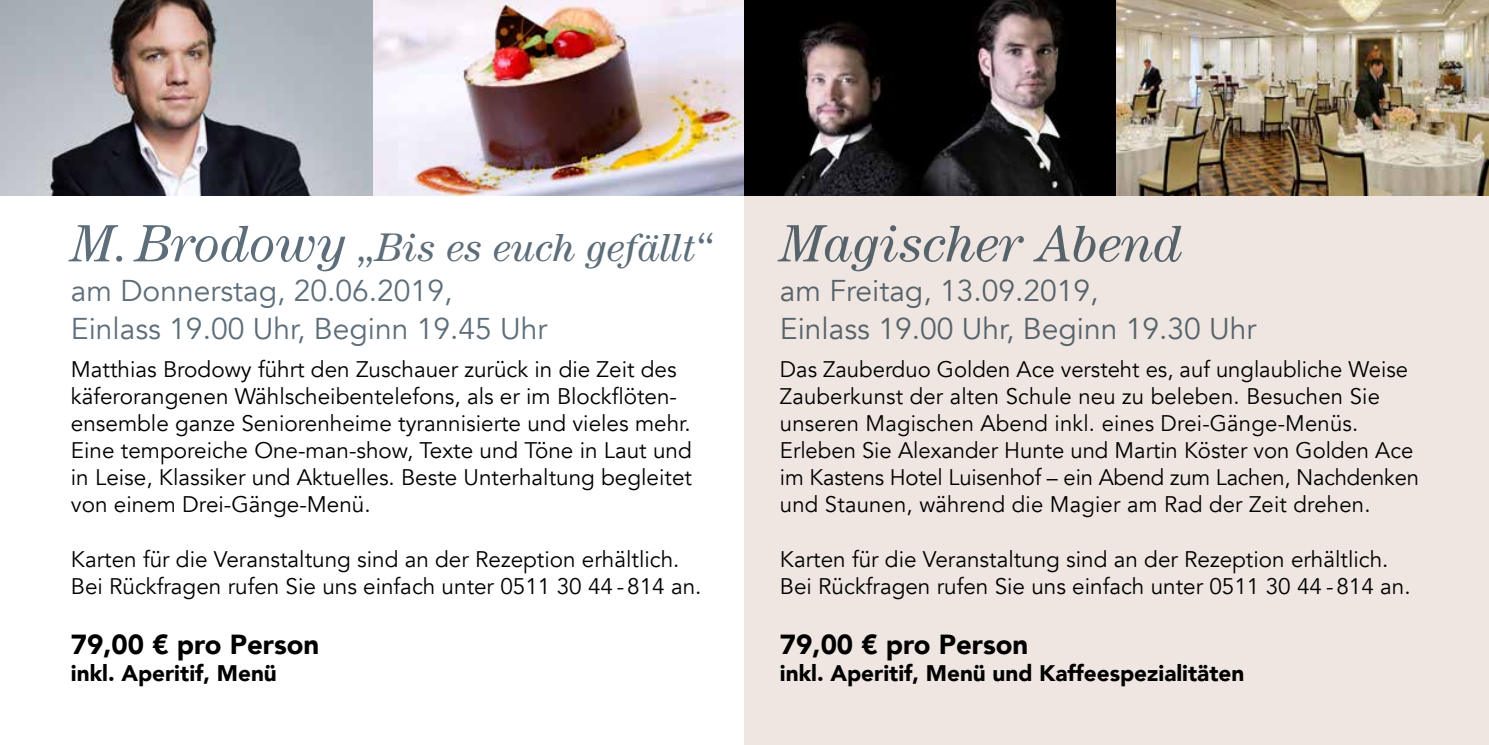
<style>
.page{position:relative;width:1489px;height:745px;background:#fff}
.page>*{position:absolute;margin:0;border:0;box-sizing:border-box;transform-origin:0 0}
.t1{font:italic 52.5px "Century";color:#5d6e7a}
.t2{font:italic 40px "Century";color:#5d6e7a}
.t3{font:30px/37.5px "Avenir";color:#5d6e7a}
.t4{font:900 27.5px "Avenir";color:#000}
.t5{font:22.5px/27px "Avenir";color:#000}
.t6{font:900 22.5px "Avenir";color:#000}
.s1{font-size:52.5px}
</style>
<div class="page">
<div style="left:744px;top:195px;width:744px;height:549px;background:#efe6e1"></div>
<img style="left:0;top:0;width:1488px;height:195px">
<h2 class="t2" style="left:71px;top:224px;width:641px"><span class="s1">M.Brodowy</span> „Bis es euch gefällt“</h2>
<h3 class="t3" style="left:71px;top:273px;width:478px">am Donnerstag, 20.06.2019,<br>Einlass 19.00 Uhr, Beginn 19.45 Uhr</h3>
<p class="t5" style="left:71px;top:356px;width:622px">Matthias Brodowy führt den Zuschauer zurück in die Zeit des käferorangenen Wählscheibentelefons, als er im Blockflöten&shy;ensemble ganze Seniorenheime tyrannisierte und vieles mehr.<br>Eine temporeiche One-man-show, Texte und Töne in Laut und in Leise, Klassiker und Aktuelles. Beste Unterhaltung begleitet von einem Drei-Gänge-Menü.</p>
<p class="t5" style="left:71px;top:545px;width:632px">Karten für die Veranstaltung sind an der Rezeption erhältlich.<br>Bei Rückfragen rufen Sie uns einfach unter 0511 30 44 -814 an.</p>
<p class="t4" style="left:71px;top:621px;width:250px">79,00 € pro Person</p>
<p class="t6" style="left:71px;top:654px;width:207px">inkl. Aperitif, Menü</p>
<h1 class="t1" style="left:780px;top:213px;width:404px">Magischer Abend</h1>
<h3 class="t3" style="left:780px;top:273px;width:478px">am Freitag, 13.09.2019,<br>Einlass 19.00 Uhr, Beginn 19.30 Uhr</h3>
<p class="t5" style="left:780px;top:356px;width:640px">Das Zauberduo Golden Ace versteht es, auf unglaubliche Weise Zauberkunst der alten Schule neu zu beleben. Besuchen Sie unseren Magischen Abend inkl. eines Drei-Gänge-Menüs.<br>Erleben Sie Alexander Hunte und Martin Köster von Golden Ace im Kastens Hotel Luisenhof – ein Abend zum Lachen, Nachdenken und Staunen, während die Magier am Rad der Zeit drehen.</p>
<p class="t5" style="left:780px;top:545px;width:632px">Karten für die Veranstaltung sind an der Rezeption erhältlich.<br>Bei Rückfragen rufen Sie uns einfach unter 0511 30 44 -814 an.</p>
<p class="t4" style="left:780px;top:621px;width:250px">79,00 € pro Person</p>
<p class="t6" style="left:780px;top:654px;width:466px">inkl. Aperitif, Menü und Kaffeespezialitäten</p>
</div>
